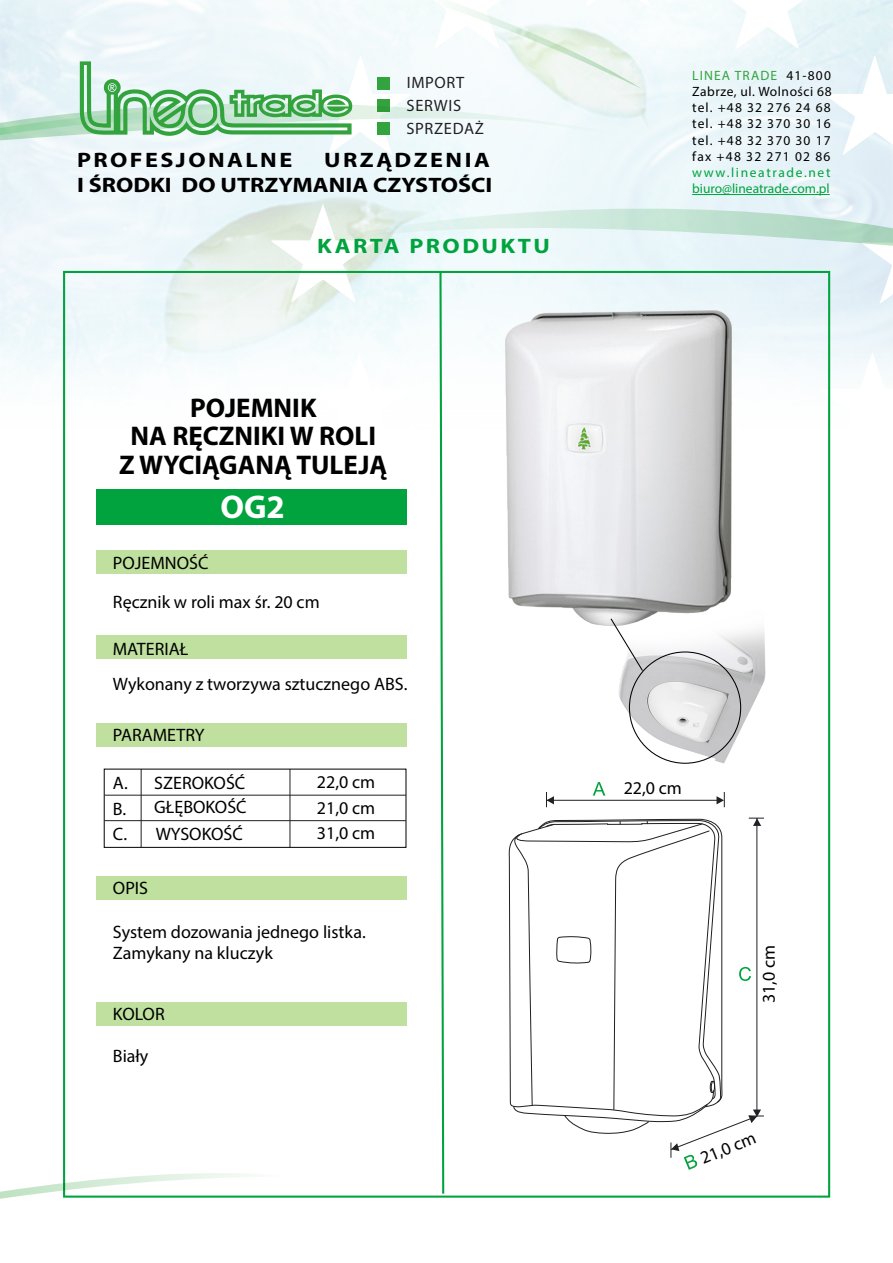
<style>
.page{position:relative;width:893px;height:1263px;background:#fff}
.page>*{position:absolute;margin:0;border:0;box-sizing:border-box;transform-origin:0 0}
.t1{font:700 33px "Myriad Pro";color:#fff}
.t2{font:700 27px/28.5px "Myriad Pro";color:#000;text-align:center}
.t3{font:700 21px/25.2px "Myriad Pro";letter-spacing:.005em;color:#000;text-align:right;scale:1.15 1}
.t4{font:700 21px "Myriad Pro";letter-spacing:.1em;color:#000;scale:1.15 1}
.t5{font:700 21px "Myriad Pro";letter-spacing:.1em;color:#00a33d;scale:1.15 1}
.t6{font:18px/25.5px "Myriad Pro";color:#000;text-align:justify}
.t7{font:16.5px/22.8px "Myriad Pro";letter-spacing:.04em;color:#212125}
.t8{font:13.5px/16.2px "Myriad Pro";letter-spacing:.085em;color:#000;text-align:justify}
.t9{font:13.5px/16.2px "Myriad Pro";color:#00a33d}
.s1{color:#33a33d}
</style>
<div class="page">
<svg style="left:271px;top:0;width:622px;height:597px"></svg>
<svg style="left:438px;top:270px;width:7px;height:926px"></svg>
<div style="left:96px;top:551px;width:311px;height:23px;background:#bfe09e"></div>
<div style="left:96px;top:635px;width:311px;height:24px;background:#bfe09e"></div>
<div style="left:96px;top:723px;width:311px;height:23px;background:#bfe09e"></div>
<div style="left:96px;top:876px;width:311px;height:23px;background:#bfe09e"></div>
<div style="left:96px;top:490px;width:311px;height:35px;background:#00a33d"></div>
<img style="left:618px;top:629px;width:147px;height:134px">
<img style="left:505px;top:311px;width:226px;height:314px">
<svg style="left:610px;top:617px;width:34px;height:55px"></svg>
<hr style="left:547px;top:800px;width:173px;height:1px;background:#212125">
<svg style="left:546px;top:792px;width:8px;height:15px"></svg>
<svg style="left:716px;top:792px;width:9px;height:15px"></svg>
<svg style="left:593px;top:782px;width:12px;height:14px"></svg>
<svg style="left:508px;top:818px;width:256px;height:352px"></svg>
<hr style="left:290px;top:769px;width:1px;height:78px;background:#212125">
<hr style="left:141px;top:769px;width:1px;height:78px;background:#212125">
<hr style="left:105px;top:795px;width:301px;height:1px;background:#212125">
<hr style="left:105px;top:820px;width:301px;height:1px;background:#212125">
<div style="left:104px;top:769px;width:302px;height:79px;border:1px solid #000"></div>
<div style="left:96px;top:1002px;width:311px;height:24px;background:#bfe09e"></div>
<svg style="left:324px;top:209px;width:569px;height:37px;background:#d8ece6"></svg>
<svg style="left:0;top:1173px;width:292px;height:26px"></svg>
<svg style="left:0;top:0;width:642px;height:140px"></svg>
<hr style="left:692px;top:194px;width:138px;height:1px;background:#00a33d">
<p class="t7" style="left:406px;top:71px;width:79px">IMPORT<br>SERWIS<br>SPRZEDAŻ</p>
<p class="t4" style="left:77px;top:146px;width:189px">PROFESJONALNE</p>
<p class="t3" style="left:77px;top:147px;width:363px">URZĄDZENIA<br>I ŚRODKI DO UTRZYMANIA CZYSTOŚCI</p>
<p class="t5" style="left:317px;top:232px;width:204px">KARTA PRODUKTU</p>
<h2 class="t2" style="left:119px;top:393px;width:270px">POJEMNIK<br>NA RĘCZNIKI W ROLI<br>Z WYCIĄGANĄ TULEJĄ</h2>
<h1 class="t1" style="left:220px;top:486px;width:66px">OG2</h1>
<p class="t6" style="left:113px;top:550px;width:97px">POJEMNOŚĆ</p>
<p class="t6" style="left:113px;top:589px;width:208px">Ręcznik w roli max śr. 20 cm</p>
<p class="t6" style="left:113px;top:635px;width:77px">MATERIAŁ</p>
<p class="t6" style="left:113px;top:671px;width:296px">Wykonany z tworzywa sztucznego ABS.</p>
<p class="t6" style="left:113px;top:721px;width:93px">PARAMETRY</p>
<p class="t6" style="left:154px;top:769px;width:94px">SZEROKOŚĆ GŁĘBOKOŚĆ WYSOKOŚĆ</p>
<p class="t6" style="left:113px;top:770px;width:16px">A.<br>B.<br>C.</p>
<p class="t6" style="left:317px;top:769px;width:60px">22,0 cm 21,0 cm 31,0 cm</p>
<p class="t6" style="left:113px;top:875px;width:37px">OPIS</p>
<p class="t6" style="left:113px;top:920px;width:254px;line-height:21.6px">System dozowania jednego listka.<br>Zamykany na kluczyk</p>
<p class="t6" style="left:113px;top:1001px;width:53px">KOLOR</p>
<p class="t6" style="left:113px;top:1043px;width:37px">Biały</p>
<p class="t8" style="left:692px;top:67px;width:141px"><span class="s1">LINEA TRADE</span> 41-800<br>Zabrze, ul. Wolności 68 tel. +48 32 276 24 68 tel. +48 32 370 30 16 tel. +48 32 370 30 17 fax +48 32 271 02 86</p>
<p class="t9" style="left:692px;top:164px;width:140px">www.lineatrade.net biuro@lineatrade.com.pl</p>
<p class="t6" style="left:624px;top:775px;width:60px">22,0 cm</p>
<p class="t6" style="left:756px;top:1003px;width:60px;rotate:-90deg">31,0 cm</p>
<p class="t6" style="left:696px;top:1146px;width:60px;rotate:-22deg">21,0 cm</p>
</div>
